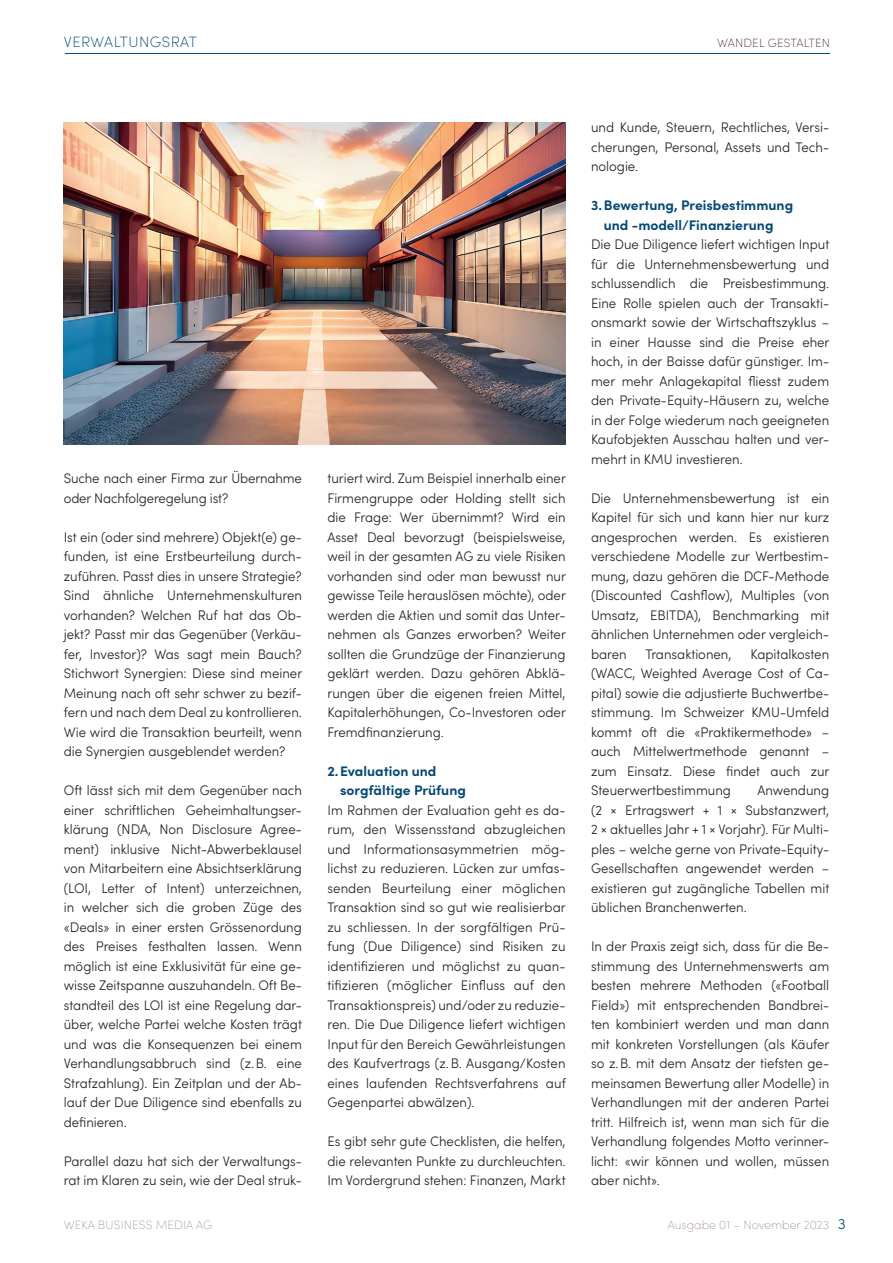
<style>
.page{position:relative;width:893px;height:1263px;background:#fff}
.page>*{position:absolute;margin:0;border:0;box-sizing:border-box;transform-origin:0 0}
.t1{font:200 15px "Sofia Pro";letter-spacing:.03em;color:#064975}
.t2{font:300 13.8px/19.5px "Sofia Pro";color:#231f20;text-align:justify;scale:.95 1}
.t3{font:700 13.8px/19.5px "Sofia Pro";color:#064975}
.t4{font:200 12px "Sofia Pro";color:#8e748c}
.t5{font:200 12px "Sofia Pro";letter-spacing:.01em;color:#563451}
.s1{font-weight:300;font-size:15px;color:#064975}
</style>
<div class="page">
<hr style="left:65px;top:53px;width:765px;height:1px;background:#064975">
<img style="left:64px;top:122px;width:502px;height:322px">
<p class="t1" style="left:64px;top:31px;width:135px">VERWALTUNGSRAT</p>
<p class="t5" style="left:717px;top:34px;width:115px">WANDEL GESTALTEN</p>
<p class="t2" style="left:64px;top:468px;width:252px">Suche nach einer Firma zur Übernahme oder Nachfolgeregelung ist?</p>
<p class="t2" style="left:64px;top:526px;width:253px">Ist ein (oder sind mehrere) Objekt(e) ge&shy;funden, ist eine Erstbeurteilung durch&shy;zuführen. Passt dies in unsere Strategie?<br>Sind ähnliche Unternehmenskulturen vorhanden? Welchen Ruf hat das Ob&shy;jekt? Passt mir das Gegenüber (Verkäu&shy;fer, Investor)? Was sagt mein Bauch?<br>Stichwort Synergien: Diese sind meiner Meinung nach oft sehr schwer zu bezif&shy;fern und nach dem Deal zu kontrollieren.<br>Wie wird die Transaktion beurteilt, wenn die Synergien ausgeblendet werden?</p>
<p class="t2" style="left:64px;top:780px;width:252px">Oft lässt sich mit dem Gegenüber nach einer schriftlichen Geheimhaltungser&shy;klärung (NDA, Non Disclosure Agree&shy;ment) inklusive Nicht-Abwerbeklausel von Mitarbeitern eine Absichtserklärung (LOI, Letter of Intent) unterzeichnen, in welcher sich die groben Züge des «Deals» in einer ersten Grössenordung des Preises festhalten lassen. Wenn möglich ist eine Exklusivität für eine ge&shy;wisse Zeitspanne auszuhandeln. Oft Be&shy;standteil des LOI ist eine Regelung dar&shy;über, welche Partei welche Kosten trägt und was die Konsequenzen bei einem Verhandlungsabbruch sind (z.B. eine Strafzahlung). Ein Zeitplan und der Ab&shy;lauf der Due Diligence sind ebenfalls zu definieren.</p>
<p class="t2" style="left:64px;top:1150px;width:252px">Parallel dazu hat sich der Verwaltungs&shy;rat im Klaren zu sein, wie der Deal struk-</p>
<p class="t2" style="left:327px;top:468px;width:253px">turiert wird. Zum Beispiel innerhalb einer Firmengruppe oder Holding stellt sich die Frage: Wer übernimmt? Wird ein Asset Deal bevorzugt (beispielsweise, weil in der gesamten AG zu viele Risiken vorhanden sind oder man bewusst nur gewisse Teile herauslösen möchte), oder werden die Aktien und somit das Unter&shy;nehmen als Ganzes erworben? Weiter sollten die Grundzüge der Finanzierung geklärt werden. Dazu gehören Abklä&shy;rungen über die eigenen freien Mittel, Kapitalerhöhungen, Co-Investoren oder Fremdfinanzierung.</p>
<p class="t3" style="left:340px;top:760px;width:127px;text-indent:-13px">2.Evaluation und sorgfältige Prüfung</p>
<p class="t2" style="left:327px;top:799px;width:253px">Im Rahmen der Evaluation geht es da&shy;rum, den Wissensstand abzugleichen und Informationsasymmetrien mög&shy;lichst zu reduzieren. Lücken zur umfas&shy;senden Beurteilung einer möglichen Transaktion sind so gut wie realisierbar zu schliessen. In der sorgfältigen Prü&shy;fung (Due Diligence) sind Risiken zu identifizieren und möglichst zu quan&shy;tifizieren (möglicher Einfluss auf den Transaktionspreis) und/oder zu reduzie&shy;ren. Die Due Diligence liefert wichtigen Input für den Bereich Gewährleistungen des Kaufvertrags (z.B. Ausgang/Kosten eines laufenden Rechtsverfahrens auf Gegenpartei abwälzen).</p>
<p class="t2" style="left:327px;top:1131px;width:252px">Es gibt sehr gute Checklisten, die helfen, die relevanten Punkte zu durchleuchten.<br>Im Vordergrund stehen: Finanzen, Markt</p>
<p class="t2" style="left:591px;top:117px;width:252px">und Kunde, Steuern, Rechtliches, Versi&shy;cherungen, Personal, Assets und Tech&shy;nologie.</p>
<p class="t3" style="left:591px;top:194px;width:204px;text-align:center">3.Bewertung, Preisbestimmung und -modell/Finanzierung</p>
<p class="t2" style="left:591px;top:234px;width:253px">Die Due Diligence liefert wichtigen Input für die Unternehmensbewertung und schlussendlich die Preisbestimmung.<br>Eine Rolle spielen auch der Transakti&shy;onsmarkt sowie der Wirtschaftszyklus – in einer Hausse sind die Preise eher hoch, in der Baisse dafür günstiger. Im&shy;mer mehr Anlagekapital fliesst zudem den Private-Equity-Häusern zu, welche in der Folge wiederum nach geeigneten Kaufobjekten Ausschau halten und ver&shy;mehrt in KMU investieren.</p>
<p class="t2" style="left:591px;top:487px;width:252px">Die Unternehmensbewertung ist ein Kapitel für sich und kann hier nur kurz angesprochen werden. Es existieren verschiedene Modelle zur Wertbestim&shy;mung, dazu gehören die DCF-Methode (Discounted Cashflow), Multiples (von Umsatz, EBITDA), Benchmarking mit ähnlichen Unternehmen oder vergleich&shy;baren</p>
<p class="t2" style="left:591px;top:643px;width:253px;text-indent:159px">Kapitalkosten (WACC, Weighted Average Cost of Ca&shy;pital) sowie die adjustierte Buchwertbe&shy;stimmung. Im Schweizer KMU-Umfeld kommt oft die «Praktikermethode» – auch Mittelwertmethode genannt – zum Einsatz. Diese findet auch zur Steuerwertbestimmung</p>
<p class="t2" style="left:645px;top:643px;width:92px">Transaktionen,</p>
<p class="t2" style="left:591px;top:780px;width:252px;text-indent:166px">Anwendung (2 × Ertragswert + 1 × Substanzwert, 2 × aktuelles Jahr + 1 × Vorjahr). Für Multi&shy;ples – welche gerne von Private-Equity-Gesellschaften angewendet werden – existieren gut zugängliche Tabellen mit üblichen Branchenwerten.</p>
<p class="t2" style="left:591px;top:936px;width:253px">In der Praxis zeigt sich, dass für die Be&shy;stimmung des Unternehmenswerts am besten mehrere Methoden («Football Field») mit entsprechenden Bandbrei&shy;ten kombiniert werden und man dann mit konkreten Vorstellungen (als Käufer so z.B. mit dem Ansatz der tiefsten ge&shy;meinsamen Bewertung aller Modelle) in Verhandlungen mit der anderen Partei tritt. Hilfreich ist, wenn man sich für die Verhandlung folgendes Motto verinner&shy;licht: «wir können und wollen, müssen aber nicht».</p>
<p class="t4" style="left:64px;top:1216px;width:150px">WEKA BUSINESS MEDIA AG</p>
<p class="t4" style="left:668px;top:1216px;width:179px">Ausgabe 01 – November 2023 <span class="s1">3</span></p>
</div>
